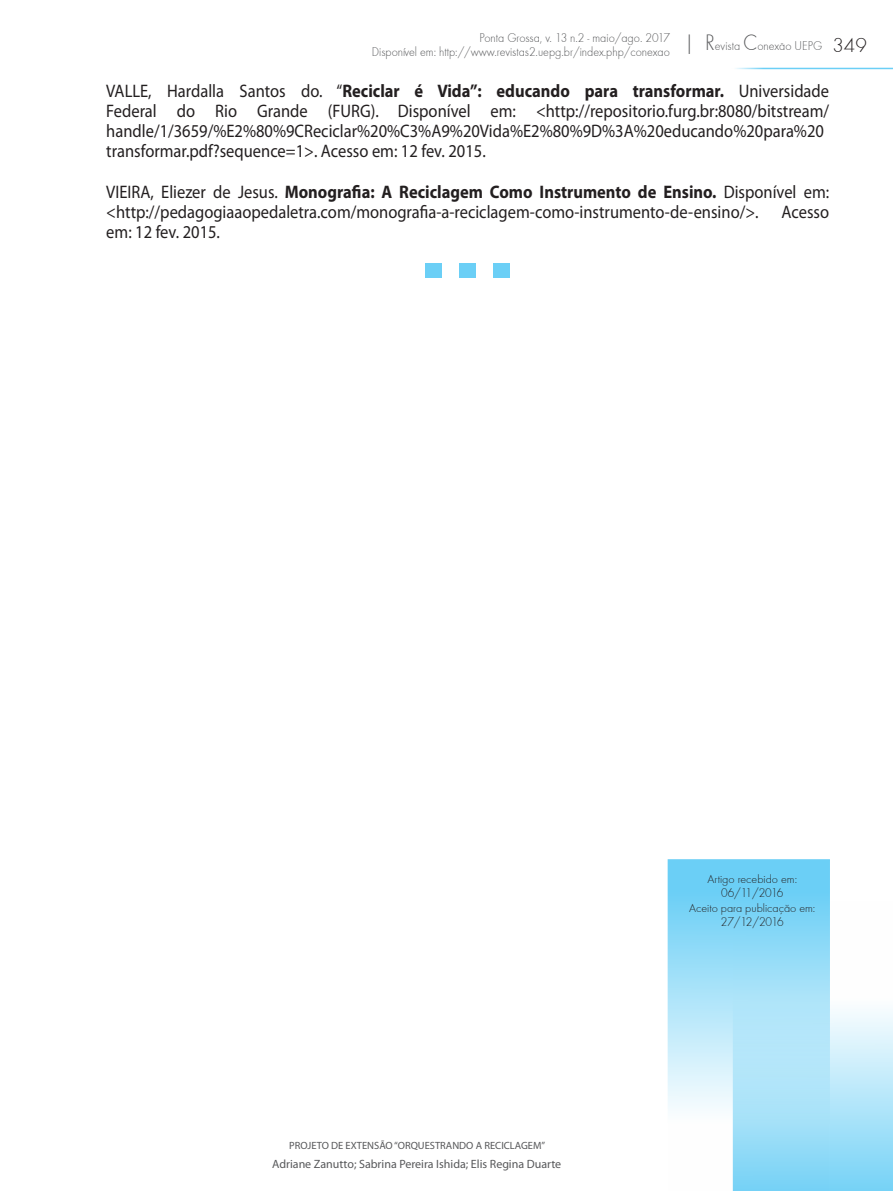
<style>
.page{position:relative;width:893px;height:1191px;background:#fff}
.page>*{position:absolute;margin:0;border:0;box-sizing:border-box;transform-origin:0 0}
.t1{font:21px "Futura TEE Ligh";color:#231f20}
.t2{font:18.15px/19.8px "Myriad Pro";color:#231f20;scale:.91 1}
.t3{font:13.2px/14.4px "Futura TEE Ligh";color:#57585a;scale:.91 1}
.t4{font:13.2px "Futura TEE Ligh";letter-spacing:-.065em;color:#231f20;scale:.91 1}
.t5{font:12px "Myriad Pro";color:#57585a}
.t6{font:12px "Futura TEE Ligh";color:#231f20}
.t7{font:10.5px "Myriad Pro";color:#57585a}
.s1{font-weight:700}
</style>
<div class="page">
<svg style="left:830px;top:1011px;width:63px;height:180px;background:#b4e6fa"></svg>
<svg style="left:668px;top:859px;width:162px;height:332px;background:#a5e1f8"></svg>
<hr style="left:730px;top:68px;width:163px;height:1px;background:#6bcff6">
<div style="left:426px;top:263px;width:16px;height:14px;background:#6bcff6"></div>
<div style="left:460px;top:263px;width:16px;height:14px;background:#6bcff6"></div>
<div style="left:493px;top:263px;width:17px;height:14px;background:#6bcff6"></div>
<p class="t3" style="left:372px;top:30px;width:496px;text-indent:108px">Ponta Grossa, v. 13 n.2 - maio/ago. 2017<br>Disponível em: http://www.revistas2.uepg.br/index.php/conexao <sup>|</sup> <sup>R</sup>evista <sup>C</sup>onexao UEPG</p>
<p class="t3" style="left:781px;top:35px;width:4px">-</p>
<p class="t1" style="left:832px;top:33px;width:36px">349</p>
<p class="t2" style="left:106px;top:81px;width:796px">VALLE, Hardalla Santos do. “<span class="s1">Reciclar é Vida”: educando para transformar.</span> Universidade Federal do Rio Grande (FURG). Disponível em: &lt;http://repositorio.furg.br:8080/bitstream/ handle/1/3659/%E2%80%9CReciclar%20%C3%A9%20Vida%E2%80%9D%3A%20educando%20para%20 transformar.pdf?sequence=1&gt;. Acesso em: 12 fev. 2015.</p>
<p class="t2" style="left:106px;top:182px;width:796px">VIEIRA, Eliezer de Jesus. <span class="s1">Monografia: A Reciclagem Como Instrumento de Ensino.</span> Disponível em: &lt;http://pedagogiaaopedaletra.com/monografia-a-reciclagem-como-instrumento-de-ensino/&gt;.</p>
<p class="t2" style="left:782px;top:201px;width:54px">Acesso</p>
<p class="t2" style="left:106px;top:221px;width:126px">em: 12 fev. 2015.</p>
<p class="t7" style="left:289px;top:1138px;width:258px">PROJETO DE EXTENSÃO “ORQUESTRANDO A RECICLAGEM”</p>
<p class="t5" style="left:272px;top:1156px;width:291px">Adriane Zanutto; Sabrina Pereira Ishida; Elis Regina Duarte</p>
<p class="t6" style="left:707px;top:872px;width:91px">Artigo recebido em:</p>
<p class="t4" style="left:721px;top:885px;width:70px">06/11/2016</p>
<p class="t6" style="left:689px;top:901px;width:128px">Aceito para publicação em:</p>
<p class="t4" style="left:721px;top:914px;width:71px">27/12/2016</p>
</div>
